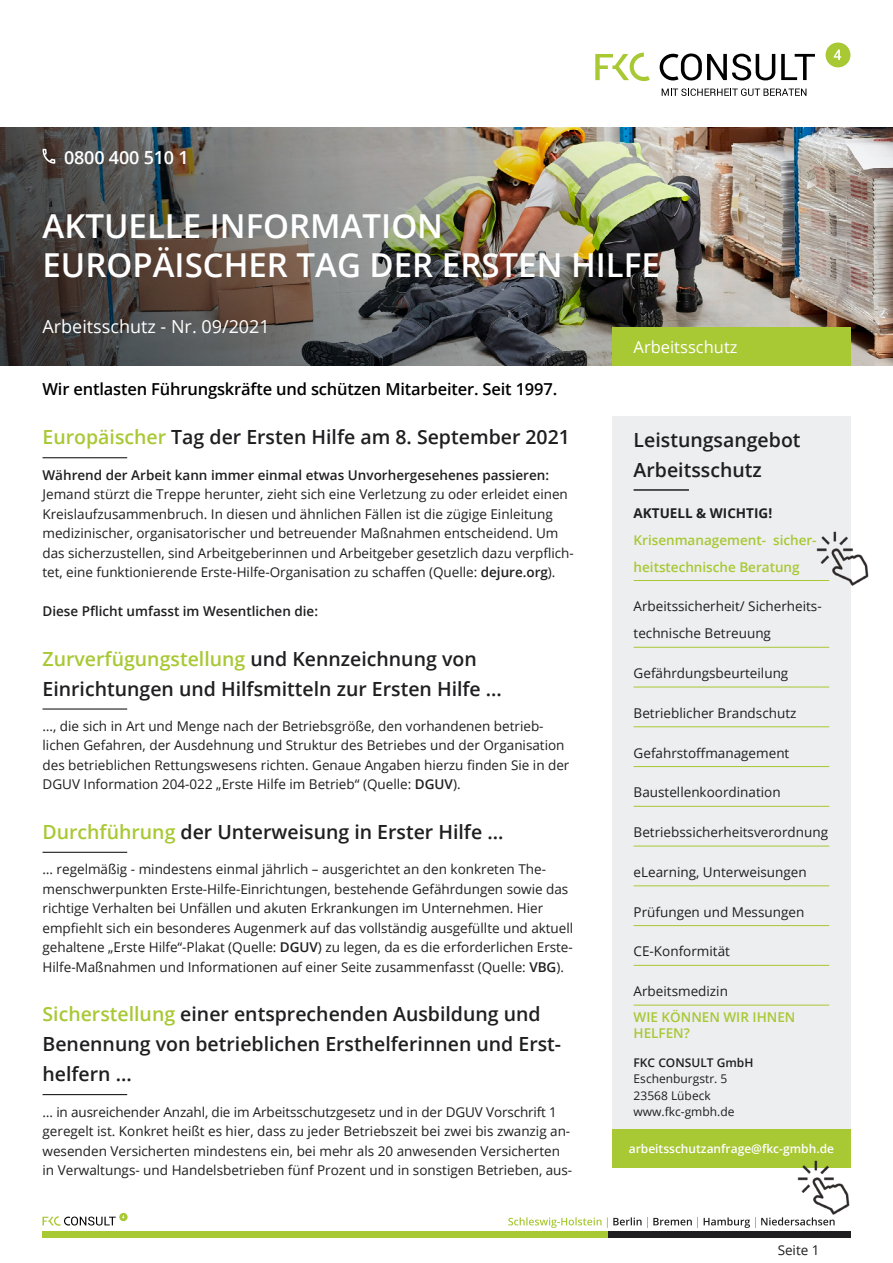
<style>
.page{position:relative;width:893px;height:1263px;background:#fff}
.page>*{position:absolute;margin:0;border:0;box-sizing:border-box;transform-origin:0 0}
.t1{font:600 33px/39px "Open Sans";color:#fff}
.t2{font:600 19.5px/30px "Open Sans";color:#1f1e20}
.t3{font:18px "Open Sans";color:#fff}
.t4{font:600 18px "Open Sans";letter-spacing:-.01em;color:#fff}
.t5{font:600 16.5px "Open Sans";letter-spacing:-.01em;color:#000}
.t6{font:16.5px "Open Sans";color:#fff}
.t7{font:13.5px/19.5px "Open Sans";color:#1f1e20}
.t8{font:600 13.5px "Open Sans";color:#1f1e20}
.t9{font:600 13.5px/16.2px "Open Sans";color:#a8c834}
.t10{font:700 13.5px "Open Sans";color:#1f1e20}
.t11{font:12px/16.5px "Open Sans";color:#1f1e20}
.t12{font:600 12px "Open Sans";color:#fff}
.t13{font:600 12px "Open Sans";color:#1f1e20}
.s1{color:#a8c834}
.s2{font-weight:600}
</style>
<div class="page">
<svg style="left:595px;top:53px;width:55px;height:28px"></svg>
<svg style="left:660px;top:53px;width:115px;height:28px"></svg>
<svg style="left:781px;top:54px;width:34px;height:26px"></svg>
<div style="left:825px;top:43px;width:25px;height:24px;background:#a8c834;border-radius:50%"></div>
<svg style="left:834px;top:50px;width:7px;height:10px"></svg>
<svg style="left:662px;top:88px;width:144px;height:8px"></svg>
<svg style="left:43px;top:1216px;width:73px;height:10px"></svg>
<svg style="left:119px;top:1213px;width:9px;height:8px"></svg>
<div style="left:43px;top:1231px;width:578px;height:6px;background:#a8c834"></div>
<div style="left:608px;top:1231px;width:242px;height:6px;background:#1f1e20"></div>
<svg style="left:704px;top:1217px;width:131px;height:11px"></svg>
<svg style="left:508px;top:1217px;width:190px;height:11px"></svg>
<img style="left:0;top:128px;width:893px;height:238px">
<div style="left:612px;top:417px;width:238px;height:713px;background:#edeeef"></div>
<hr style="left:43px;top:457px;width:84px;height:1px;background:#1f1e20">
<hr style="left:43px;top:708px;width:84px;height:2px;background:#1f1e20">
<hr style="left:43px;top:852px;width:84px;height:1px;background:#1f1e20">
<hr style="left:43px;top:1094px;width:84px;height:1px;background:#1f1e20">
<div style="left:612px;top:327px;width:238px;height:39px;background:#a8c834"></div>
<svg style="left:43px;top:149px;width:12px;height:15px"></svg>
<img style="left:816px;top:531px;width:53px;height:54px">
<hr style="left:634px;top:580px;width:195px;height:1px;background:#a8c834">
<hr style="left:634px;top:647px;width:195px;height:1px;background:#a8c834">
<hr style="left:634px;top:687px;width:195px;height:1px;background:#a8c834">
<hr style="left:634px;top:726px;width:195px;height:1px;background:#a8c834">
<hr style="left:634px;top:766px;width:195px;height:1px;background:#a8c834">
<hr style="left:634px;top:806px;width:195px;height:1px;background:#a8c834">
<hr style="left:634px;top:846px;width:195px;height:1px;background:#a8c834">
<hr style="left:634px;top:885px;width:195px;height:1px;background:#a8c834">
<hr style="left:634px;top:925px;width:195px;height:1px;background:#a8c834">
<hr style="left:634px;top:965px;width:195px;height:1px;background:#a8c834">
<hr style="left:634px;top:1005px;width:195px;height:1px;background:#a8c834">
<hr style="left:634px;top:489px;width:55px;height:2px;background:#1f1e20">
<div style="left:612px;top:1129px;width:238px;height:38px;background:#a8c834"></div>
<img style="left:797px;top:1161px;width:53px;height:54px">
<h3 class="t4" style="left:64px;top:145px;width:126px">0800 400 510 1</h3>
<h1 class="t1" style="left:43px;top:206px;width:619px">AKTUELLE INFORMATION<br>EUROPÄISCHER TAG DER ERSTEN HILFE</h1>
<h3 class="t3" style="left:43px;top:314px;width:229px">Arbeitsschutz - Nr. 09/2021</h3>
<p class="t5" style="left:43px;top:378px;width:516px">Wir entlasten Führungskräfte und schützen Mitarbeiter. Seit 1997.</p>
<h2 class="t2" style="left:43px;top:422px;width:529px"><span class="s1">Europäischer</span> Tag der Ersten Hilfe am 8. September 2021</h2>
<p class="t8" style="left:43px;top:465px;width:508px">Während der Arbeit kann immer einmal etwas Unvorhergesehenes passieren:</p>
<p class="t7" style="left:43px;top:484px;width:533px">Jemand stürzt die Treppe herunter, zieht sich eine Verletzung zu oder erleidet einen Kreislaufzusammenbruch. In diesen und ähnlichen Fällen ist die zügige Einleitung medizinischer, organisatorischer und betreuender Maßnahmen entscheidend. Um das sicherzustellen, sind Arbeitgeberinnen und Arbeitgeber gesetzlich dazu verpflich&shy;tet, eine funktionierende Erste-Hilfe-Organisation zu schaffen (Quelle: <span class="s2">dejure.org</span>).</p>
<p class="t8" style="left:43px;top:602px;width:277px">Diese Pflicht umfasst im Wesentlichen die:</p>
<h2 class="t2" style="left:43px;top:643px;width:461px"><span class="s1">Zurverfügungstellung</span> und Kennzeichnung von<br>Einrichtungen und Hilfsmitteln zur Ersten Hilfe ...</h2>
<p class="t7" style="left:43px;top:716px;width:528px">…, die sich in Art und Menge nach der Betriebsgröße, den vorhandenen betrieb&shy;lichen Gefahren, der Ausdehnung und Struktur des Betriebes und der Organisation des betrieblichen Rettungswesens richten. Genaue Angaben hierzu finden Sie in der DGUV Information 204-022 „Erste Hilfe im Betrieb“ (Quelle: <span class="s2">DGUV</span>).</p>
<h2 class="t2" style="left:43px;top:816px;width:462px"><span class="s1">Durchführung</span> der Unterweisung in Erster Hilfe ...</h2>
<p class="t7" style="left:43px;top:859px;width:532px">… regelmäßig - mindestens einmal jährlich – ausgerichtet an den konkreten The&shy;menschwerpunkten Erste-Hilfe-Einrichtungen, bestehende Gefährdungen sowie das richtige Verhalten bei Unfällen und akuten Erkrankungen im Unternehmen. Hier empfiehlt sich ein besonderes Augenmerk auf das vollständig ausgefüllte und aktuell gehaltene „Erste Hilfe“-Plakat (Quelle: <span class="s2">DGUV</span>) zu legen, da es die erforderlichen Erste-Hilfe-Maßnahmen und Informationen auf einer Seite zusammenfasst (Quelle: <span class="s2">VBG</span>).</p>
<h2 class="t2" style="left:43px;top:999px;width:520px"><span class="s1">Sicherstellung</span> einer entsprechenden Ausbildung und<br>Benennung von betrieblichen Ersthelferinnen und Erst&shy;helfern ...</h2>
<p class="t7" style="left:43px;top:1101px;width:531px">… in ausreichender Anzahl, die im Arbeitsschutzgesetz und in der DGUV Vorschrift 1 geregelt ist. Konkret heißt es hier, dass zu jeder Betriebszeit bei zwei bis zwanzig an&shy;wesenden Versicherten mindestens ein, bei mehr als 20 anwesenden Versicherten in Verwaltungs- und Handelsbetrieben fünf Prozent und in sonstigen Betrieben, aus-</p>
<p class="t6" style="left:634px;top:336px;width:105px">Arbeitsschutz</p>
<h2 class="t2" style="left:634px;top:424px;width:168px">Leistungsangebot<br>Arbeitsschutz</h2>
<p class="t10" style="left:634px;top:503px;width:140px">AKTUELL &amp; WICHTIG!</p>
<p class="t9" style="left:634px;top:526px;width:185px;line-height:27px">Krisenmanagement- sicher&shy;heitstechnische Beratung</p>
<p class="t7" style="left:634px;top:593px;width:190px;line-height:27px">Arbeitssicherheit/ Sicherheits&shy;technische Betreuung</p>
<p class="t7" style="left:634px;top:663px;width:156px">Gefährdungsbeurteilung</p>
<p class="t7" style="left:634px;top:703px;width:164px">Betrieblicher Brandschutz</p>
<p class="t7" style="left:634px;top:743px;width:157px">Gefahrstoffmanagement</p>
<p class="t7" style="left:634px;top:782px;width:149px">Baustellenkoordination</p>
<p class="t7" style="left:634px;top:822px;width:196px">Betriebssicherheitsverordnung</p>
<p class="t7" style="left:634px;top:862px;width:175px">eLearning, Unterweisungen</p>
<p class="t7" style="left:634px;top:902px;width:172px">Prüfungen und Messungen</p>
<p class="t7" style="left:634px;top:941px;width:98px">CE-Konformität</p>
<p class="t7" style="left:634px;top:981px;width:96px">Arbeitsmedizin</p>
<p class="t9" style="left:634px;top:1009px;width:163px">WIE KÖNNEN WIR IHNEN<br>HELFEN?</p>
<p class="t13" style="left:634px;top:1054px;width:121px">FKC CONSULT GmbH</p>
<p class="t11" style="left:634px;top:1070px;width:102px">Eschenburgstr. 5<br>23568 Lübeck www.fkc-gmbh.de</p>
<p class="t12" style="left:629px;top:1140px;width:207px">arbeitsschutzanfrage@fkc-gmbh.de</p>
<p class="t7" style="left:778px;top:1240px;width:43px">Seite 1</p>
</div>
